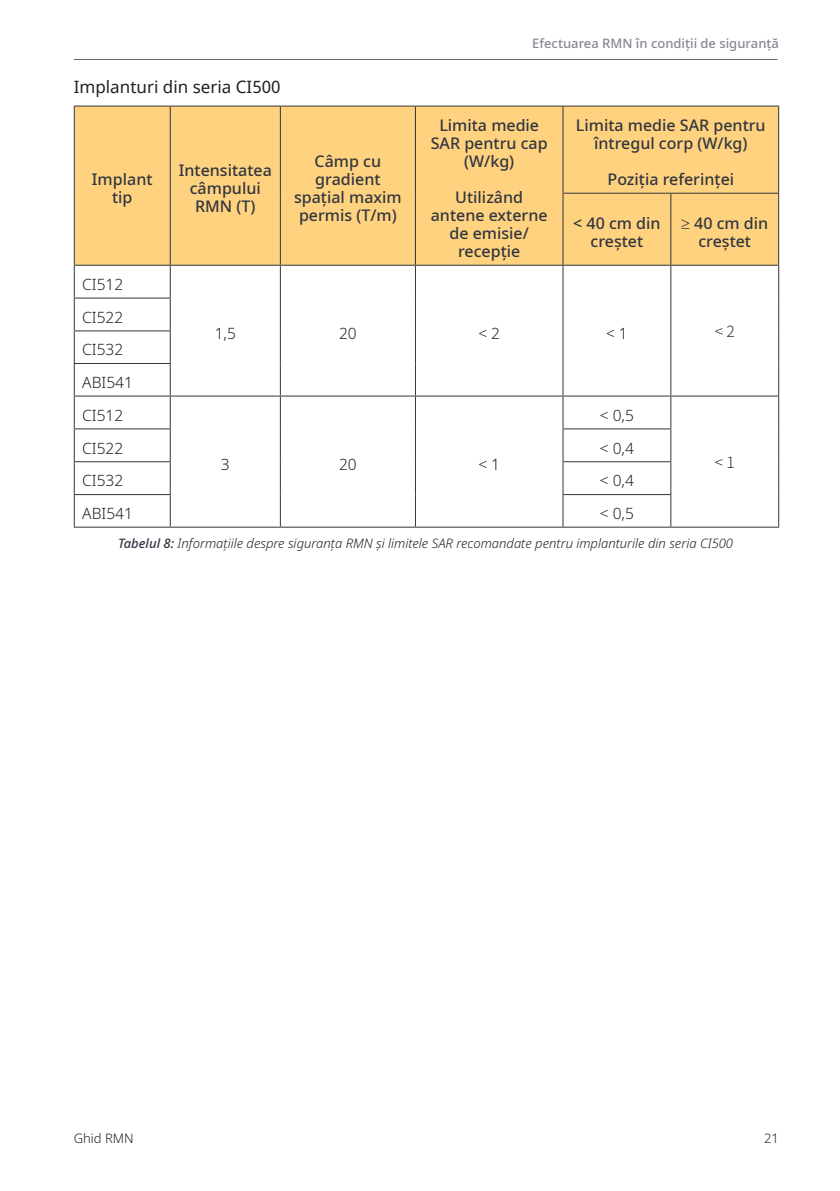
<style>
.page{position:relative;width:840px;height:1191px;background:#fff}
.page>*{position:absolute;margin:0;border:0;box-sizing:border-box;transform-origin:0 0}
.Heading_4{font:17px "Noto Sans";color:#231f20}
.Table_Heading_Center{font:500 16px/18px "Noto Sans";color:#323640;text-align:center}
.Table_Body{font:300 15.6px "Noto Sans";color:#231f20}
.Table_Body_Centered{font:300 15.6px "Noto Sans";color:#231f20}
.Table_Body_Centered-2{font:300 15.6px "Noto Sans SC";color:#323640}
.t1{font:italic 300 13px "Noto Sans";color:#231f20}
.t2{font:500 13px "Noto Sans";color:#858891}
.t3{font:300 13px "Noto Sans";color:#231f20}
.s1{font-weight:500;color:#323640}
</style>
<div class="page">
<hr style="left:74px;top:59px;width:703px;height:1px;background:#323640">
<div style="left:75px;top:107px;width:702px;height:158px;background:#fed27e"></div>
<hr style="left:74px;top:106px;width:96px;height:1px;background:#323640">
<hr style="left:74px;top:107px;width:1px;height:86px;background:#323640">
<hr style="left:170px;top:106px;width:110px;height:1px;background:#323640">
<hr style="left:170px;top:107px;width:1px;height:86px;background:#323640">
<hr style="left:280px;top:106px;width:135px;height:1px;background:#323640">
<hr style="left:280px;top:107px;width:1px;height:86px;background:#323640">
<hr style="left:415px;top:106px;width:147px;height:1px;background:#323640">
<hr style="left:414px;top:107px;width:1px;height:86px;background:#323640">
<hr style="left:74px;top:193px;width:1px;height:72px;background:#323640">
<hr style="left:170px;top:193px;width:1px;height:72px;background:#323640">
<hr style="left:280px;top:193px;width:1px;height:72px;background:#323640">
<hr style="left:414px;top:193px;width:1px;height:72px;background:#323640">
<hr style="left:562px;top:106px;width:108px;height:1px;background:#323640">
<hr style="left:562px;top:107px;width:1px;height:86px;background:#323640">
<hr style="left:670px;top:106px;width:108px;height:1px;background:#323640">
<hr style="left:777px;top:107px;width:1px;height:86px;background:#323640">
<hr style="left:562px;top:193px;width:108px;height:1px;background:#323640">
<hr style="left:562px;top:194px;width:1px;height:71px;background:#323640">
<hr style="left:670px;top:193px;width:108px;height:1px;background:#323640">
<hr style="left:670px;top:194px;width:1px;height:71px;background:#323640">
<hr style="left:777px;top:194px;width:1px;height:71px;background:#323640">
<hr style="left:74px;top:265px;width:96px;height:1px;background:#323640">
<hr style="left:74px;top:266px;width:1px;height:31px;background:#323640">
<hr style="left:170px;top:265px;width:110px;height:1px;background:#323640">
<hr style="left:170px;top:266px;width:1px;height:31px;background:#323640">
<hr style="left:280px;top:265px;width:135px;height:1px;background:#323640">
<hr style="left:280px;top:266px;width:1px;height:32px;background:#323640">
<hr style="left:415px;top:265px;width:147px;height:1px;background:#323640">
<hr style="left:414px;top:266px;width:1px;height:32px;background:#323640">
<hr style="left:562px;top:265px;width:108px;height:1px;background:#323640">
<hr style="left:562px;top:266px;width:1px;height:32px;background:#323640">
<hr style="left:670px;top:265px;width:108px;height:1px;background:#323640">
<hr style="left:670px;top:266px;width:1px;height:32px;background:#323640">
<hr style="left:280px;top:298px;width:1px;height:33px;background:#323640">
<hr style="left:414px;top:298px;width:1px;height:33px;background:#323640">
<hr style="left:562px;top:298px;width:1px;height:33px;background:#323640">
<hr style="left:670px;top:298px;width:1px;height:33px;background:#323640">
<hr style="left:280px;top:331px;width:1px;height:32px;background:#323640">
<hr style="left:414px;top:331px;width:1px;height:32px;background:#323640">
<hr style="left:562px;top:331px;width:1px;height:32px;background:#323640">
<hr style="left:670px;top:331px;width:1px;height:32px;background:#323640">
<hr style="left:280px;top:363px;width:1px;height:32px;background:#323640">
<hr style="left:414px;top:363px;width:1px;height:32px;background:#323640">
<hr style="left:562px;top:363px;width:1px;height:32px;background:#323640">
<hr style="left:670px;top:363px;width:1px;height:32px;background:#323640">
<hr style="left:777px;top:266px;width:1px;height:32px;background:#323640">
<hr style="left:777px;top:298px;width:1px;height:33px;background:#323640">
<hr style="left:777px;top:331px;width:1px;height:32px;background:#323640">
<hr style="left:777px;top:363px;width:1px;height:32px;background:#323640">
<hr style="left:74px;top:297px;width:97px;height:1px;background:#323640">
<hr style="left:74px;top:298px;width:1px;height:32px;background:#323640">
<hr style="left:170px;top:298px;width:1px;height:32px;background:#323640">
<hr style="left:74px;top:330px;width:97px;height:1px;background:#323640">
<hr style="left:74px;top:331px;width:1px;height:32px;background:#323640">
<hr style="left:170px;top:331px;width:1px;height:32px;background:#323640">
<hr style="left:74px;top:363px;width:97px;height:1px;background:#323640">
<hr style="left:74px;top:364px;width:1px;height:31px;background:#323640">
<hr style="left:170px;top:364px;width:1px;height:31px;background:#323640">
<hr style="left:74px;top:395px;width:96px;height:1px;background:#323640">
<hr style="left:74px;top:396px;width:1px;height:32px;background:#323640">
<hr style="left:170px;top:395px;width:110px;height:1px;background:#323640">
<hr style="left:170px;top:396px;width:1px;height:32px;background:#323640">
<hr style="left:280px;top:395px;width:135px;height:1px;background:#323640">
<hr style="left:280px;top:396px;width:1px;height:33px;background:#323640">
<hr style="left:415px;top:395px;width:147px;height:1px;background:#323640">
<hr style="left:414px;top:396px;width:1px;height:33px;background:#323640">
<hr style="left:280px;top:429px;width:1px;height:33px;background:#323640">
<hr style="left:414px;top:429px;width:1px;height:33px;background:#323640">
<hr style="left:280px;top:462px;width:1px;height:32px;background:#323640">
<hr style="left:414px;top:462px;width:1px;height:32px;background:#323640">
<hr style="left:280px;top:494px;width:1px;height:32px;background:#323640">
<hr style="left:414px;top:494px;width:1px;height:32px;background:#323640">
<hr style="left:170px;top:526px;width:110px;height:1px;background:#323640">
<hr style="left:280px;top:526px;width:135px;height:1px;background:#323640">
<hr style="left:415px;top:526px;width:147px;height:1px;background:#323640">
<hr style="left:562px;top:395px;width:108px;height:1px;background:#323640">
<hr style="left:562px;top:396px;width:1px;height:32px;background:#323640">
<hr style="left:670px;top:395px;width:108px;height:1px;background:#323640">
<hr style="left:670px;top:396px;width:1px;height:32px;background:#323640">
<hr style="left:670px;top:526px;width:108px;height:1px;background:#323640">
<hr style="left:777px;top:396px;width:1px;height:33px;background:#323640">
<hr style="left:777px;top:429px;width:1px;height:33px;background:#323640">
<hr style="left:777px;top:462px;width:1px;height:32px;background:#323640">
<hr style="left:777px;top:494px;width:1px;height:32px;background:#323640">
<hr style="left:74px;top:428px;width:97px;height:1px;background:#323640">
<hr style="left:74px;top:429px;width:1px;height:32px;background:#323640">
<hr style="left:170px;top:429px;width:1px;height:32px;background:#323640">
<hr style="left:562px;top:428px;width:109px;height:1px;background:#323640">
<hr style="left:562px;top:429px;width:1px;height:32px;background:#323640">
<hr style="left:670px;top:429px;width:1px;height:32px;background:#323640">
<hr style="left:74px;top:461px;width:97px;height:1px;background:#323640">
<hr style="left:74px;top:462px;width:1px;height:32px;background:#323640">
<hr style="left:170px;top:462px;width:1px;height:32px;background:#323640">
<hr style="left:562px;top:461px;width:109px;height:1px;background:#323640">
<hr style="left:562px;top:462px;width:1px;height:32px;background:#323640">
<hr style="left:670px;top:462px;width:1px;height:32px;background:#323640">
<hr style="left:74px;top:494px;width:97px;height:1px;background:#323640">
<hr style="left:74px;top:495px;width:1px;height:31px;background:#323640">
<hr style="left:170px;top:495px;width:1px;height:31px;background:#323640">
<hr style="left:74px;top:526px;width:96px;height:1px;background:#323640">
<hr style="left:562px;top:494px;width:109px;height:1px;background:#323640">
<hr style="left:562px;top:495px;width:1px;height:31px;background:#323640">
<hr style="left:670px;top:495px;width:1px;height:31px;background:#323640">
<hr style="left:562px;top:526px;width:108px;height:1px;background:#323640">
<p class="Heading_4" style="left:74px;top:75px;width:208px">Implanturi din seria CI500</p>
<p class="Table_Heading_Center" style="left:92px;top:171px;width:62px">Implant</p>
<p class="Table_Heading_Center" style="left:112px;top:189px;width:22px">tip</p>
<p class="Table_Body" style="left:82px;top:273px;width:43px">CI512</p>
<p class="Table_Heading_Center" style="left:179px;top:162px;width:94px">Intensitatea câmpului<br>RMN (T)</p>
<p class="Table_Heading_Center" style="left:294px;top:153px;width:109px">Câmp cu gradient spaţial maxim permis (T/m)</p>
<p class="t2" style="left:532px;top:34px;width:248px">Efectuarea RMN în condiții de siguranță</p>
<p class="Table_Heading_Center" style="left:430px;top:117px;width:118px">Limita medie<br>SAR pentru cap (W/kg)</p>
<p class="Table_Heading_Center" style="left:430px;top:189px;width:118px">Utilizând antene externe de emisie/ recepţie</p>
<p class="Table_Heading_Center" style="left:575px;top:117px;width:191px">Limita medie SAR pentru întregul corp (W/kg)</p>
<p class="Table_Heading_Center" style="left:607px;top:171px;width:128px">Poziţia referinţei</p>
<p class="Table_Heading_Center" style="left:573px;top:214px;width:89px">&lt; 40 cm din creştet</p>
<p class="Table_Heading_Center" style="left:680px;top:214px;width:88px">≥ 40 cm din creştet</p>
<p class="Table_Body" style="left:82px;top:306px;width:43px">CI522</p>
<p class="Table_Body" style="left:82px;top:339px;width:43px">CI532</p>
<p class="Table_Body" style="left:82px;top:371px;width:52px">ABI541</p>
<p class="Table_Body" style="left:82px;top:404px;width:43px">CI512</p>
<p class="Table_Body_Centered" style="left:214px;top:322px;width:23px">1,5</p>
<p class="Table_Body_Centered" style="left:339px;top:322px;width:19px">20</p>
<p class="Table_Body_Centered" style="left:478px;top:322px;width:23px">&lt; 2</p>
<p class="Table_Body_Centered" style="left:605px;top:322px;width:23px">&lt; 1</p>
<p class="Table_Body_Centered-2" style="left:714px;top:322px;width:22px">&lt; 2</p>
<p class="Table_Body_Centered" style="left:599px;top:404px;width:36px">&lt; 0,5</p>
<p class="Table_Body" style="left:82px;top:437px;width:43px">CI522</p>
<p class="Table_Body_Centered" style="left:599px;top:437px;width:36px">&lt; 0,4</p>
<p class="Table_Body" style="left:82px;top:470px;width:43px">CI532</p>
<p class="Table_Body_Centered" style="left:599px;top:470px;width:36px">&lt; 0,4</p>
<p class="Table_Body" style="left:82px;top:502px;width:52px">ABI541</p>
<p class="Table_Body_Centered" style="left:599px;top:502px;width:36px">&lt; 0,5</p>
<p class="t1" style="left:118px;top:534px;width:616px"><span class="s1">Tabelul 8:</span> Informaţiile despre siguranţa RMN şi limitele SAR recomandate pentru implanturile din seria CI500</p>
<p class="Table_Body_Centered-2" style="left:714px;top:453px;width:22px">&lt; 1</p>
<p class="Table_Body_Centered" style="left:221px;top:453px;width:10px">3</p>
<p class="Table_Body_Centered" style="left:339px;top:453px;width:19px">20</p>
<p class="Table_Body_Centered" style="left:478px;top:453px;width:23px">&lt; 1</p>
<p class="t3" style="left:74px;top:1128px;width:61px">Ghid RMN</p>
<p class="t3" style="left:763px;top:1128px;width:16px">21</p>
</div>
